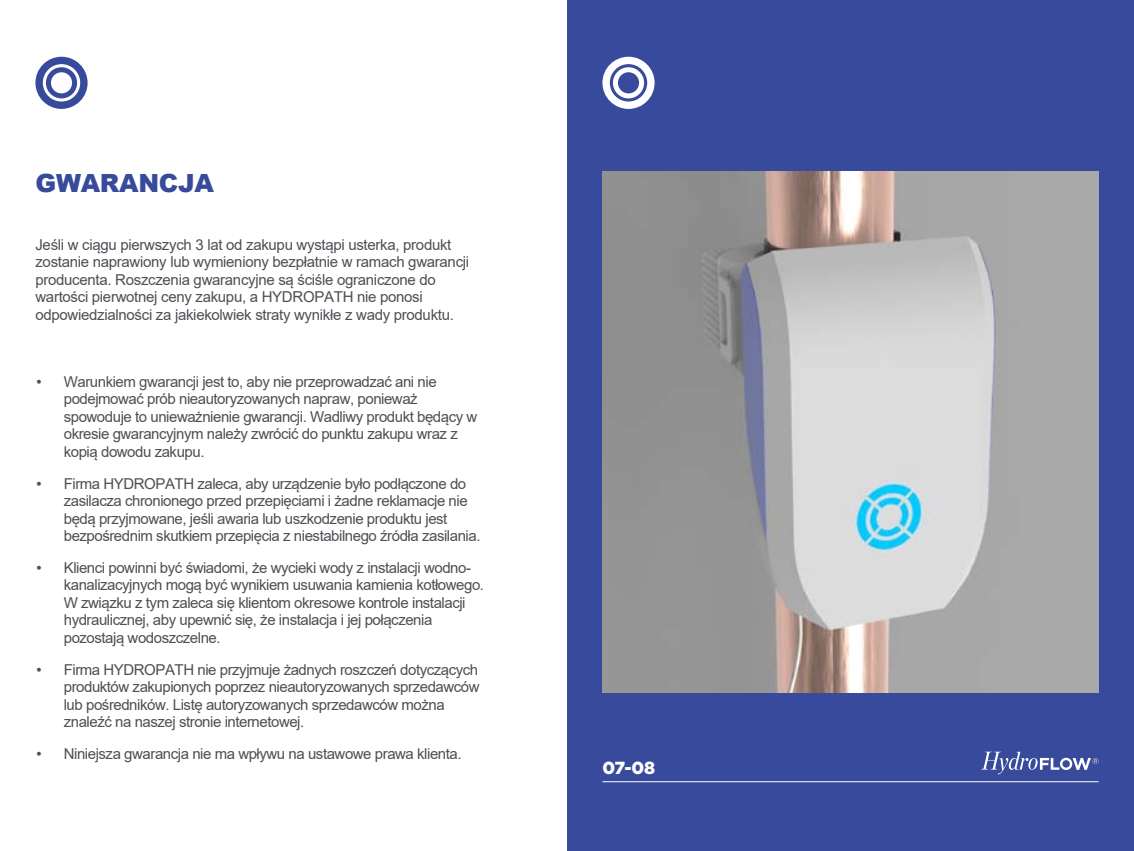
<style>
.page{position:relative;width:1134px;height:851px;background:#fff}
.page>*{position:absolute;margin:0;border:0;box-sizing:border-box;transform-origin:0 0}
.t1{font:900 25px "Arial";letter-spacing:-.01em;color:#384a9c}
.t2{font:900 17.5px "Gotham HTF";color:#fff}
.t3{font:15px/17.5px "Arial";letter-spacing:-.03em;color:#4f4e55}
.s1{font-family:"Gotham HTF"}
</style>
<div class="page">
<svg style="left:35px;top:57px;width:53px;height:52px"></svg>
<div style="left:567px;top:0;width:567px;height:850px;background:#384a9c"></div>
<svg style="left:981px;top:751px;width:117px;height:23px"></svg>
<hr style="left:602px;top:781px;width:496px;height:1px;background:#fff">
<svg style="left:602px;top:57px;width:53px;height:52px"></svg>
<img style="left:602px;top:171px;width:496px;height:521px">
<h1 class="t1" style="left:35px;top:165px;width:180px">GWARANCJA</h1>
<p class="t3" style="left:35px;top:236px;width:435px">Jeśli w ciągu pierwszych 3 lat od zakupu wystąpi usterka, produkt zostanie naprawiony lub wymieniony bezpłatnie w ramach gwarancji producenta. Roszczenia gwarancyjne są ściśle ograniczone do wartości pierwotnej ceny zakupu, a HYDROPATH nie ponosi odpowiedzialności za jakiekolwiek straty wynikłe z wady produktu.</p>
<p class="t3" style="left:64px;top:372px;width:415px;text-indent:-28px"><span class="s1">•</span> Warunkiem gwarancji jest to, aby nie przeprowadzać ani nie podejmować prób nieautoryzowanych napraw, ponieważ spowoduje to unieważnienie gwarancji. Wadliwy produkt będący w okresie gwarancyjnym należy zwrócić do punktu zakupu wraz z kopią dowodu zakupu.</p>
<p class="t3" style="left:64px;top:474px;width:418px;text-indent:-28px"><span class="s1">•</span> Firma HYDROPATH zaleca, aby urządzenie było podłączone do zasilacza chronionego przed przepięciami i żadne reklamacje nie będą przyjmowane, jeśli awaria lub uszkodzenie produktu jest bezpośrednim skutkiem przepięcia z niestabilnego źródła zasilania.</p>
<p class="t3" style="left:64px;top:558px;width:422px;text-indent:-28px"><span class="s1">•</span> Klienci powinni być świadomi, że wycieki wody z instalacji wodno&shy;kanalizacyjnych mogą być wynikiem usuwania kamienia kotłowego.<br>W związku z tym zaleca się klientom okresowe kontrole instalacji hydraulicznej, aby upewnić się, że instalacja i jej połączenia pozostają wodoszczelne.</p>
<p class="t3" style="left:64px;top:660px;width:417px;text-indent:-28px"><span class="s1">•</span> Firma HYDROPATH nie przyjmuje żadnych roszczeń dotyczących produktów zakupionych poprzez nieautoryzowanych sprzedawców lub pośredników. Listę autoryzowanych sprzedawców można znaleźć na naszej stronie internetowej.</p>
<p class="t3" style="left:35px;top:744px;width:428px"><span class="s1">•</span> Niniejsza gwarancja nie ma wpływu na ustawowe prawa klienta.</p>
<p class="t2" style="left:602px;top:757px;width:54px">07-08</p>
</div>
